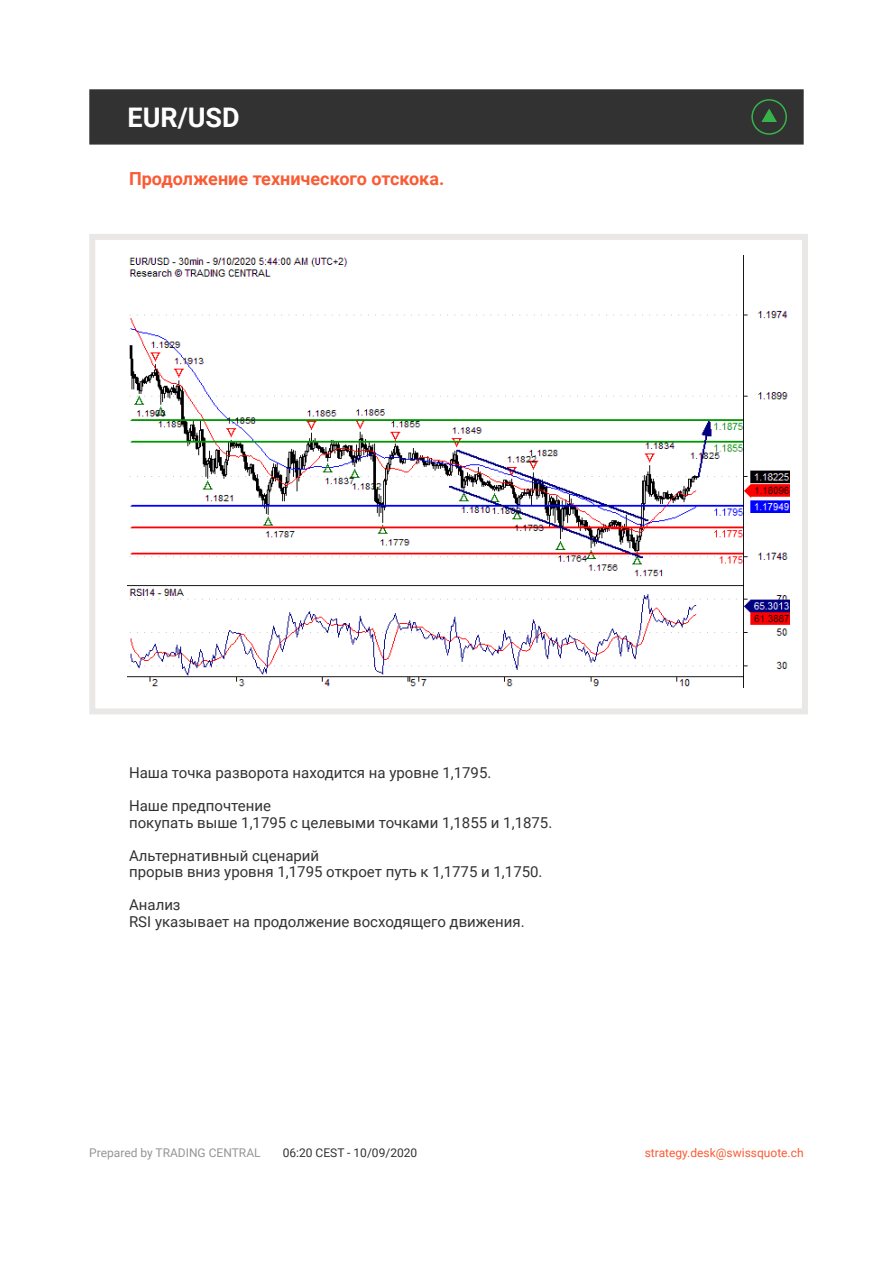
<style>
.page{position:relative;width:893px;height:1263px;background:#fff}
.page>*{position:absolute;margin:0;border:0;box-sizing:border-box;transform-origin:0 0}
.t1{font:700 27px "Roboto";color:#fff}
.t2{font:700 18px "Roboto";color:#fa5b35}
.t3{font:15px/16.5px "Roboto";color:#323232}
.t4{font:12px "Roboto";color:#fa5b35}
.t5{font:12px "Roboto";color:#939598}
.t6{font:12px "Roboto";color:#323232}
</style>
<div class="page">
<div style="left:89px;top:234px;width:719px;height:480px;border:6px solid #e9e8e7"></div>
<div style="left:89px;top:89px;width:715px;height:56px;background:#323232;border:2px solid #323232"></div>
<img style="left:128px;top:255px;width:661px;height:432px">
<svg style="left:751px;top:99px;width:36px;height:36px"></svg>
<h1 class="t1" style="left:128px;top:98px;width:114px">EUR/USD</h1>
<p class="t2" style="left:129px;top:166px;width:317px">Продолжение технического отскока.</p>
<p class="t3" style="left:129px;top:764px;width:364px">Наша точка разворота находится на уровне 1,1795.</p>
<p class="t3" style="left:129px;top:797px;width:425px">Наше предпочтение<br>покупать выше 1,1795 с целевыми точками 1,1855 и 1,1875.</p>
<p class="t3" style="left:129px;top:846px;width:415px">Альтернативный сценарий<br>прорыв вниз уровня 1,1795 откроет путь к 1,1775 и 1,1750.</p>
<p class="t3" style="left:129px;top:896px;width:397px">Анализ<br>RSI указывает на продолжение восходящего движения.</p>
<p class="t5" style="left:89px;top:1144px;width:173px">Prepared by TRADING CENTRAL</p>
<p class="t6" style="left:283px;top:1144px;width:136px">06:20 CEST - 10/09/2020</p>
<p class="t4" style="left:645px;top:1144px;width:160px">strategy.desk@swissquote.ch</p>
</div>
